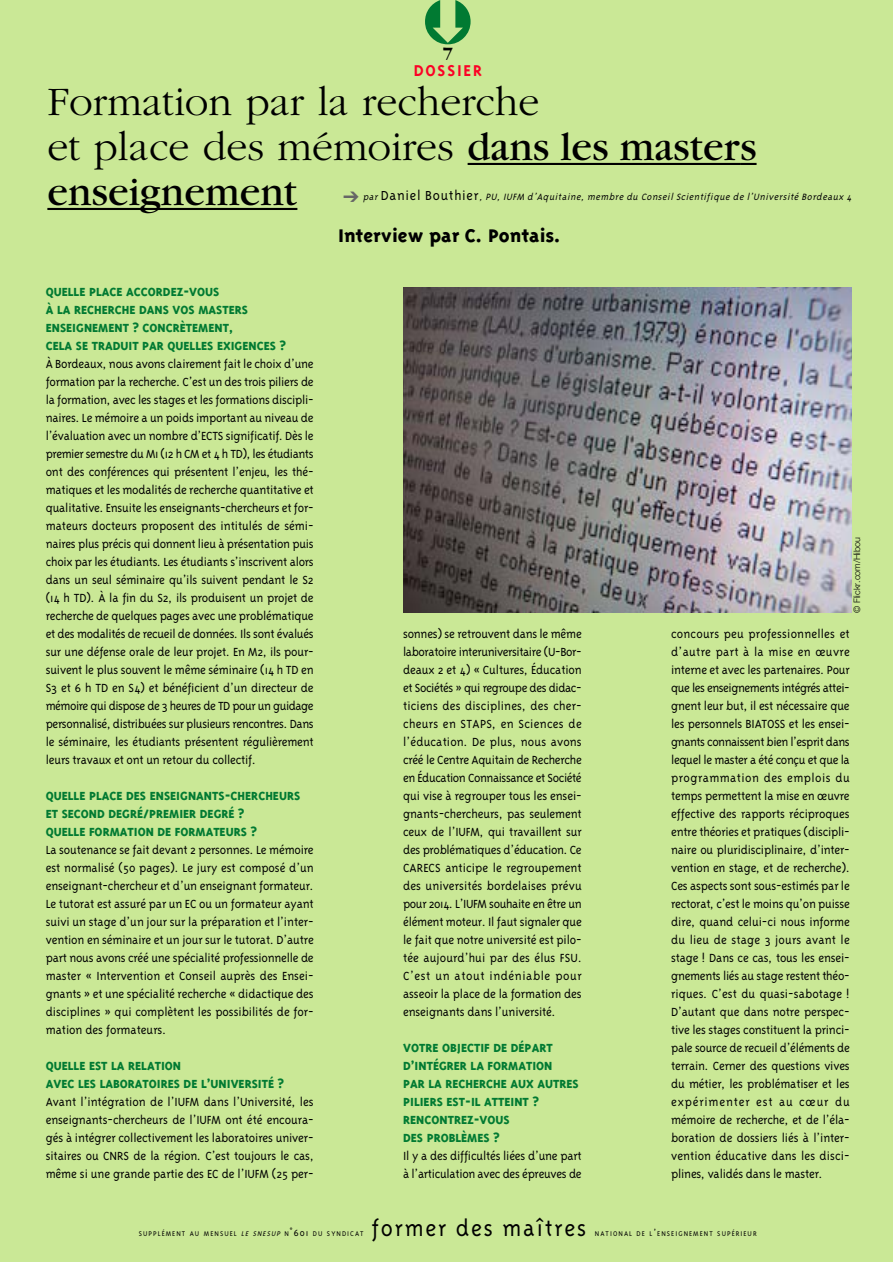
<style>
.page{position:relative;width:893px;height:1262px;background:#fff}
.page>*{position:absolute;margin:0;border:0;box-sizing:border-box;transform-origin:0 0}
.t1{font:300 42px/45px "Garamond";color:#000}
.t2{font:300 25.5px "Triplex";letter-spacing:.07em;color:#000}
.t3{font:800 21px "Triplex";color:#000}
.t4{font:700 18px "Triplex";letter-spacing:.1em;color:#fc0125}
.t5{font:700 18px "Garamond";color:#000}
.t6{font:300 13.5px/18px "Triplex";letter-spacing:-.01em;color:#000;text-align:justify}
.t7{font:800 13.5px/18px "Triplex";color:#017a32}
.t8{font:italic 300 10.5px "Triplex";color:#000}
.t9{font:300 9px "Helvetica Neue";color:#000}
.t10{font:300 7.8px "Triplex";letter-spacing:.135em;color:#000}
.s1{font-weight:400}
.s2{color:#666}
.s3{font-style:normal;font-size:15px}
.s4{font-style:italic}
.s5{font-size:10.5px}
</style>
<div class="page">
<div style="left:1px;top:0;width:891px;height:1262px;background:#cae896"></div>
<hr style="left:467px;top:163px;width:273px;height:2px;background:#000">
<svg style="left:740px;top:163px;width:16px;height:2px"></svg>
<hr style="left:47px;top:208px;width:250px;height:2px;background:#000">
<img style="left:403px;top:287px;width:448px;height:325px">
<h3 class="t5" style="left:443px;top:47px;width:12px">7</h3>
<h3 class="t4" style="left:414px;top:63px;width:70px">DOSSIER</h3>
<h1 class="t1" style="left:47px;top:82px;width:710px">Formation par la recherche<br>et place des mémoires <span class="s1">dans les masters enseignement</span></h1>
<h3 class="t3" style="left:338px;top:227px;width:224px">Interview par C. Pontais.</h3>
<p class="t8" style="left:343px;top:193px;width:512px"><span class="s2">➔</span> par <span class="s3">D a n i e l B o u t h i e r</span> , PU, IUFM d’Aquitaine, membre du Conseil Scientifique de l’Université Bordeaux 4</p>
<p class="t7" style="left:46px;top:284px;width:242px">QUELLE PLACE ACCORDEZ-VOUS<br>À LA RECHERCHE DANS VOS MASTERS<br>ENSEIGNEMENT ? CONCRÈTEMENT,<br>CELA SE TRADUIT PAR QUELLES EXIGENCES ?</p>
<p class="t6" style="left:46px;top:356px;width:269px">À Bordeaux, nous avons clairement fait le choix d’une formation par la recherche. C’est un des trois piliers de la formation, avec les stages et les formations discipli&shy;naires. Le mémoire a un poids important au niveau de l’évaluation avec un nombre d’ECTS significatif. Dès le premier semestre du M1 (12 h CM et 4 h TD), les étudiants ont des conférences qui présentent l’enjeu, les thé&shy;matiques et les modalités de recherche quantitative et qualitative. Ensuite les enseignants-chercheurs et for&shy;mateurs docteurs proposent des intitulés de sémi&shy;naires plus précis qui donnent lieu à présentation puis choix par les étudiants. Les étudiants s’inscrivent alors dans un seul séminaire qu’ils suivent pendant le S2 (14 h TD). À la fin du S2, ils produisent un projet de recherche de quelques pages avec une problématique et des modalités de recueil de données. Ils sont évalués sur une défense orale de leur projet. En M2, ils pour&shy;suivent le plus souvent le même séminaire (14 h TD en S3 et 6 h TD en S4) et bénéficient d’un directeur de mémoire qui dispose de 3 heures de TD pour un guidage personnalisé, distribuées sur plusieurs rencontres. Dans le séminaire, les étudiants présentent régulièrement leurs travaux et ont un retour du collectif.</p>
<p class="t7" style="left:46px;top:788px;width:256px">QUELLE PLACE DES ENSEIGNANTS-CHERCHEURS<br>ET SECOND DEGRÉ/PREMIER DEGRÉ ?<br>QUELLE FORMATION DE FORMATEURS ?</p>
<p class="t6" style="left:46px;top:842px;width:269px">La soutenance se fait devant 2 personnes. Le mémoire est normalisé (50 pages). Le jury est composé d’un enseignant-chercheur et d’un enseignant formateur.<br>Le tutorat est assuré par un EC ou un formateur ayant suivi un stage d’un jour sur la préparation et l’inter&shy;vention en séminaire et un jour sur le tutorat. D’autre part nous avons créé une spécialité professionnelle de master « Intervention et Conseil auprès des Ensei&shy;gnants » et une spécialité recherche « didactique des disciplines » qui complètent les possibilités de for&shy;mation des formateurs.</p>
<p class="t7" style="left:46px;top:1058px;width:240px">QUELLE EST LA RELATION<br>AVEC LES LABORATOIRES DE L’UNIVERSITÉ ?</p>
<p class="t6" style="left:46px;top:1094px;width:269px">Avant l’intégration de l’IUFM dans l’Université, les enseignants-chercheurs de l’IUFM ont été encoura&shy;gés à intégrer collectivement les laboratoires univer&shy;sitaires ou CNRS de la région. C’est toujours le cas, même si une grande partie des EC de l’IUFM (25 per-</p>
<p class="t6" style="left:403px;top:626px;width:180px">sonnes) se retrouvent dans le même laboratoire interuniversitaire (U-Bor&shy;deaux 2 et 4) « Cultures, Éducation et Sociétés » qui regroupe des didac&shy;ticiens des disciplines, des cher&shy;cheurs en STAPS, en Sciences de l’éducation. De plus, nous avons créé le Centre Aquitain de Recherche en Éducation Connaissance et Société qui vise à regrouper tous les ensei&shy;gnants-chercheurs, pas seulement ceux de l’IUFM, qui travaillent sur des problématiques d’éducation. Ce CARECS anticipe le regroupement des universités bordelaises prévu pour 2014. L’IUFM souhaite en être un élément moteur. Il faut signaler que le fait que notre université est pilo&shy;tée aujourd’hui par des élus FSU.<br>C’est un atout indéniable pour asseoir la place de la formation des enseignants dans l’université.</p>
<p class="t7" style="left:403px;top:1040px;width:177px">VOTRE OBJECTIF DE DÉPART<br>D’INTÉGRER LA FORMATION<br>PAR LA RECHERCHE AUX AUTRES<br>PILIERS EST-IL ATTEINT ?<br>RENCONTREZ-VOUS<br>DES PROBLÈMES ?</p>
<p class="t6" style="left:403px;top:1148px;width:180px">Il y a des difficultés liées d’une part à l’articulation avec des épreuves de</p>
<p class="t9" style="left:853px;top:612px;width:77px;rotate:-90deg">© Flickr.com/Hibou</p>
<p class="t6" style="left:671px;top:626px;width:180px">concours peu professionnelles et d’autre part à la mise en œuvre interne et avec les partenaires. Pour que les enseignements intégrés attei&shy;gnent leur but, il est nécessaire que les personnels BIATOSS et les ensei&shy;gnants connaissent bien l’esprit dans lequel le master a été conçu et que la programmation des emplois du temps permettent la mise en œuvre effective des rapports réciproques entre théories et pratiques (discipli&shy;naire ou pluridisciplinaire, d’inter&shy;vention en stage, et de recherche).<br>Ces aspects sont sous-estimés par le rectorat, c’est le moins qu’on puisse dire, quand celui-ci nous informe du lieu de stage 3 jours avant le stage ! Dans ce cas, tous les ensei&shy;gnements liés au stage restent théo&shy;riques. C’est du quasi-sabotage !<br>D’autant que dans notre perspec&shy;tive les stages constituent la princi&shy;pale source de recueil d’éléments de terrain. Cerner des questions vives du métier, les problématiser et les expérimenter est au cœur du mémoire de recherche, et de l’éla&shy;boration de dossiers liés à l’inter&shy;vention éducative dans les disci&shy;plines, validés dans le master.</p>
<p class="t10" style="left:139px;top:1230px;width:226px">SUPPLÉMENT AU MENSUEL <span class="s4">LE SNESUP</span> N<span class="s5">˚601</span> DU SYNDICAT</p>
<h2 class="t2" style="left:371px;top:1218px;width:216px">former des maîtres</h2>
<p class="t10" style="left:595px;top:1230px;width:163px">NATIONAL DE L<span class="s5">’</span>ENSEIGNEMENT SUPÉRIEUR</p>
</div>
